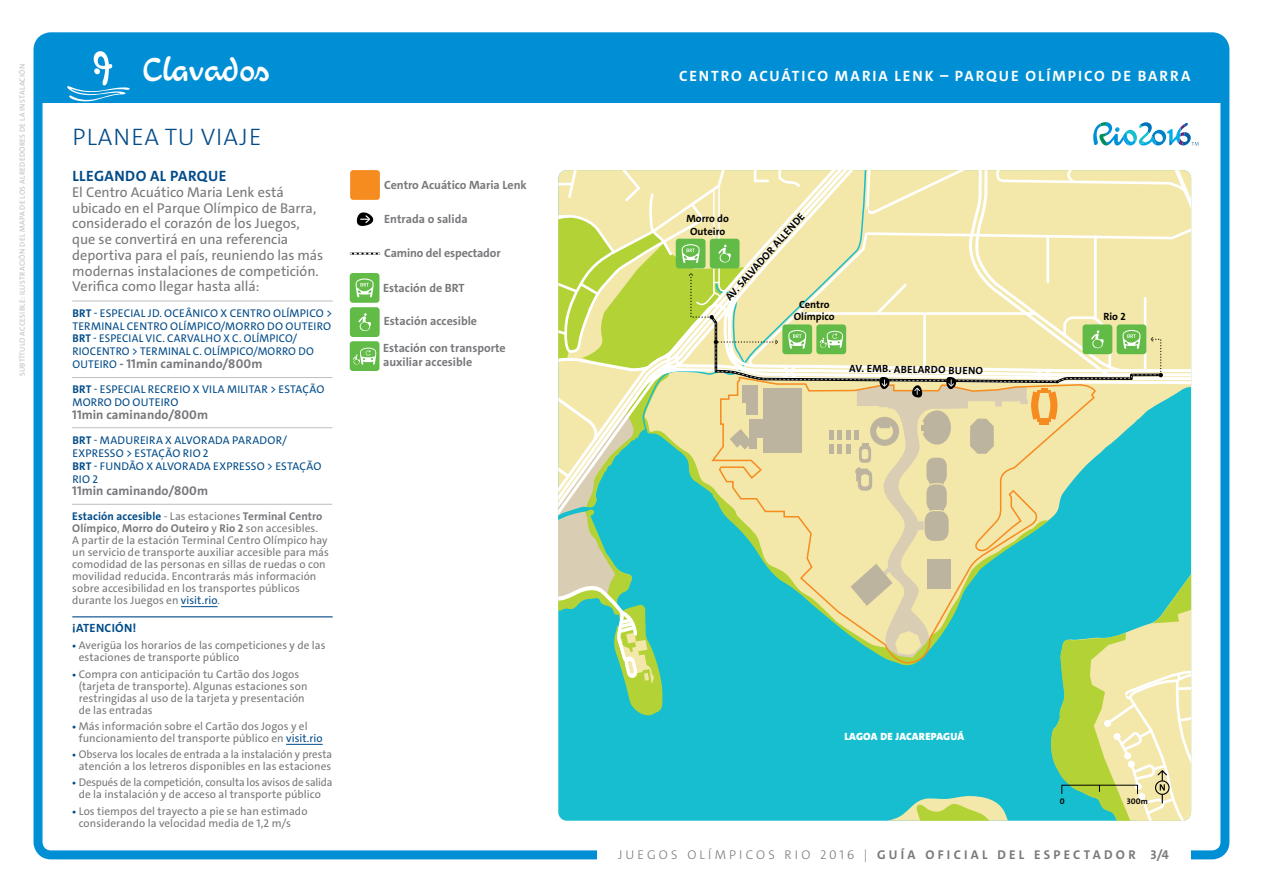
<style>
.page{position:relative;width:1263px;height:893px;background:#fff}
.page>*{position:absolute;margin:0;border:0;box-sizing:border-box;transform-origin:0 0}
.t1{font:33px "Rio 2016";color:#fff}
.t2{font:300 24px "The Sans Rio 2016";letter-spacing:.04em;color:#004b88}
.t3{font:700 15px "The Sans Rio 2016";letter-spacing:.125em;color:#fff}
.t4{font:700 15px "The Sans Rio 2016";letter-spacing:.03em;color:#004b88}
.t5{font:14.25px/15.8px "The Sans Rio 2016";color:#77787b}
.t6{font:700 12.75px "The Sans Rio 2016";letter-spacing:.005em;color:#77787b}
.t7{font:700 12.75px "The Sans Rio 2016";letter-spacing:.255em;color:#77787b}
.t8{font:700 12px/14.4px "The Sans Rio 2016";color:#77787b}
.t9{font:700 12px "The Sans Rio 2016";letter-spacing:.025em;color:#004b88}
.t10{font:11.25px/12px "The Sans Rio 2016";letter-spacing:.005em;color:#77787b}
.t11{font:11.25px/12.8px "The Sans Rio 2016";letter-spacing:.02em;color:#004b88}
.t12{font:700 10.5px/12.6px "The Sans Rio 2016";color:#000;text-align:center}
.t13{font:900 10.5px "The Sans Rio 2016";letter-spacing:.015em;color:#fff}
.t14{font:700 8.25px "The Sans Rio 2016";color:#000}
.t15{font:7.5px "The Sans Rio 2016";letter-spacing:.04em;color:#bcbec0}
.s1{font-weight:700}
.s2{font-weight:400;font-size:11.25px;color:#004b88}
.s3{font-weight:700;color:#004b88}
.s4{color:#004b88}
.s5{font-weight:700;font-size:9.75px;color:#004b88}
.s6{font-weight:300}
</style>
<div class="page">
<div style="left:40px;top:41px;width:1182px;height:62px;background:#008fd5"></div>
<div style="left:34px;top:32px;width:1195px;height:827px;border:9px solid #008fd5;border-radius:13px"></div>
<svg style="left:1093px;top:122px;width:106px;height:24px"></svg>
<div style="left:1144px;top:849px;width:47px;height:13px;background:#fff"></div>
<div style="left:597px;top:849px;width:552px;height:11px;background:#fff"></div>
<div style="left:350px;top:170px;width:30px;height:30px;background:#f68b1f;border-radius:3px"></div>
<div style="left:350px;top:273px;width:29px;height:30px;background:#62bb46;border-radius:3px"></div>
<svg style="left:355px;top:278px;width:19px;height:19px"></svg>
<hr style="left:350px;top:252px;width:30px;height:3px;background:#000">
<svg style="left:353px;top:253px;width:26px;height:2px"></svg>
<svg style="left:356px;top:212px;width:18px;height:14px"></svg>
<div style="left:350px;top:307px;width:30px;height:30px;background:#62bb46;border-radius:3px"></div>
<svg style="left:358px;top:313px;width:13px;height:18px"></svg>
<div style="left:350px;top:341px;width:29px;height:30px;background:#62bb46;border-radius:3px"></div>
<svg style="left:353px;top:348px;width:24px;height:17px"></svg>
<svg style="left:558px;top:170px;width:633px;height:651px;background:#99d3b0"></svg>
<svg style="left:67px;top:51px;width:63px;height:51px"></svg>
<hr style="left:181px;top:606px;width:37px;height:1px;background:#004b88">
<hr style="left:72px;top:616px;width:261px;height:1px;background:#004b88">
<hr style="left:286px;top:744px;width:37px;height:1px;background:#004b88">
<hr style="left:72px;top:301px;width:261px;height:1px;background:#bcbec0">
<hr style="left:72px;top:377px;width:260px;height:1px;background:#bcbec0">
<hr style="left:72px;top:427px;width:260px;height:1px;background:#bcbec0">
<hr style="left:72px;top:504px;width:260px;height:1px;background:#bcbec0">
<p class="t15" style="left:18px;top:376px;width:314px;rotate:-90deg">SUBTÍTULO ACCESIBLE: ILUSTRACIÓN DEL MAPA DE LOS ALREDEDORES DE LA INSTALACIÓN</p>
<h1 class="t1" style="left:142px;top:48px;width:130px">Clavados</h1>
<h2 class="t2" style="left:73px;top:122px;width:191px">PLANEA TU VIAJE</h2>
<h3 class="t4" style="left:72px;top:166px;width:155px">LLEGANDO AL PARQUE</h3>
<p class="t5" style="left:72px;top:184px;width:252px">El Centro Acuático Maria Lenk está ubicado en el Parque Olímpico de Barra, considerado el corazón de los Juegos, que se convertirá en una referencia deportiva para el país, reuniendo las más modernas instalaciones de competición.<br>Verifica como llegar hasta allá:</p>
<p class="t11" style="left:72px;top:307px;width:261px"><span class="s1">BRT</span> - ESPECIAL JD. OCEÂNICO X CENTRO OLÍMPICO &gt; TERMINAL CENTRO OLÍMPICO/MORRO DO OUTEIRO <span class="s1">BRT</span> - ESPECIAL VIC. CARVALHO X C. OLÍMPICO/ RIOCENTRO &gt; TERMINAL C. OLÍMPICO/MORRO DO</p>
<p class="t6" style="left:72px;top:355px;width:192px"><span class="s2">OUTEIRO</span> - 11min caminando/800m</p>
<p class="t11" style="left:72px;top:383px;width:254px"><span class="s1">BRT</span> - ESPECIAL RECREIO X VILA MILITAR &gt; ESTAÇÃO<br>MORRO DO OUTEIRO</p>
<p class="t6" style="left:72px;top:406px;width:137px">11min caminando/800m</p>
<p class="t11" style="left:72px;top:434px;width:250px"><span class="s1">BRT</span> - MADUREIRA X ALVORADA PARADOR/<br>EXPRESSO &gt; ESTAÇÃO RIO 2<br><span class="s1">BRT</span> - FUNDÃO X ALVORADA EXPRESSO &gt; ESTAÇÃO<br>RIO 2</p>
<p class="t6" style="left:72px;top:483px;width:137px">11min caminando/800m</p>
<p class="t10" style="left:72px;top:510px;width:258px"><span class="s3">Estación accesible</span> - Las estaciones <span class="s1">Terminal Centro Olímpico</span>, <span class="s1">Morro do Outeiro</span> y <span class="s1">Rio 2</span> son accesibles.<br>A partir de la estación Terminal Centro Olímpico hay un servicio de transporte auxiliar accesible para más comodidad de las personas en sillas de ruedas o con movilidad reducida. Encontrarás más información sobre accesibilidad en los transportes públicos durante los Juegos en <span class="s4">visit.rio</span>.</p>
<p class="t9" style="left:72px;top:620px;width:66px">¡ATENCIÓN!</p>
<p class="t10" style="left:79px;top:640px;width:248px;text-indent:-6px"><span class="s5">•</span> Averigüa los horarios de las competiciones y de las estaciones de transporte público</p>
<p class="t10" style="left:79px;top:668px;width:230px;text-indent:-6px"><span class="s5">•</span> Compra con anticipación tu Cartão dos Jogos (tarjeta de transporte). Algunas estaciones son restringidas al uso de la tarjeta y presentación de las entradas</p>
<p class="t10" style="left:79px;top:720px;width:245px;text-indent:-6px"><span class="s5">•</span> Más información sobre el Cartão dos Jogos y el funcionamiento del transporte público en <span class="s4">visit.rio</span></p>
<p class="t10" style="left:72px;top:748px;width:261px;text-align:center"><span class="s5">•</span> Observa los locales de entrada a la instalación y presta atención a los letreros disponibles en las estaciones</p>
<p class="t10" style="left:72px;top:777px;width:262px;text-align:center"><span class="s5">•</span> Después de la competición, consulta los avisos de salida de la instalación y de acceso al transporte público</p>
<p class="t10" style="left:79px;top:805px;width:230px;text-indent:-6px"><span class="s5">•</span> Los tiempos del trayecto a pie se han estimado considerando la velocidad media de 1,2 m/s</p>
<p class="t8" style="left:384px;top:178px;width:144px">Centro Acuático Maria Lenk</p>
<p class="t8" style="left:384px;top:212px;width:85px">Entrada o salida</p>
<p class="t8" style="left:384px;top:246px;width:118px">Camino del espectador</p>
<p class="t8" style="left:383px;top:281px;width:83px">Estación de BRT</p>
<p class="t8" style="left:384px;top:314px;width:95px">Estación accesible</p>
<p class="t8" style="left:383px;top:341px;width:124px">Estación con transporte auxiliar accesible</p>
<h3 class="t3" style="left:679px;top:66px;width:513px">CENTRO ACUÁTICO MARIA LENK – PARQUE OLÍMPICO DE BARRA</h3>
<p class="t12" style="left:723px;top:295px;width:115px;rotate:-48deg">AV. SALVADOR ALLENDE</p>
<p class="t12" style="left:686px;top:212px;width:44px">Morro do<br>Outeiro</p>
<p class="t12" style="left:794px;top:298px;width:42px">Centro<br>Olímpico</p>
<p class="t12" style="left:849px;top:362px;width:135px;rotate:1deg">AV. EMB. ABELARDO BUENO</p>
<p class="t12" style="left:1103px;top:310px;width:24px">Rio 2</p>
<p class="t13" style="left:844px;top:729px;width:121px">LAGOA DE JACAREPAGUÁ</p>
<p class="t14" style="left:1060px;top:795px;width:6px">0</p>
<p class="t14" style="left:1127px;top:795px;width:22px">300m</p>
<p class="t7" style="left:618px;top:847px;width:552px"><span class="s6">JUEGOS OLÍMPICOS RIO 2016 |</span> GUÍA OFICIAL DEL ESPECTADOR 3/4</p>
</div>
